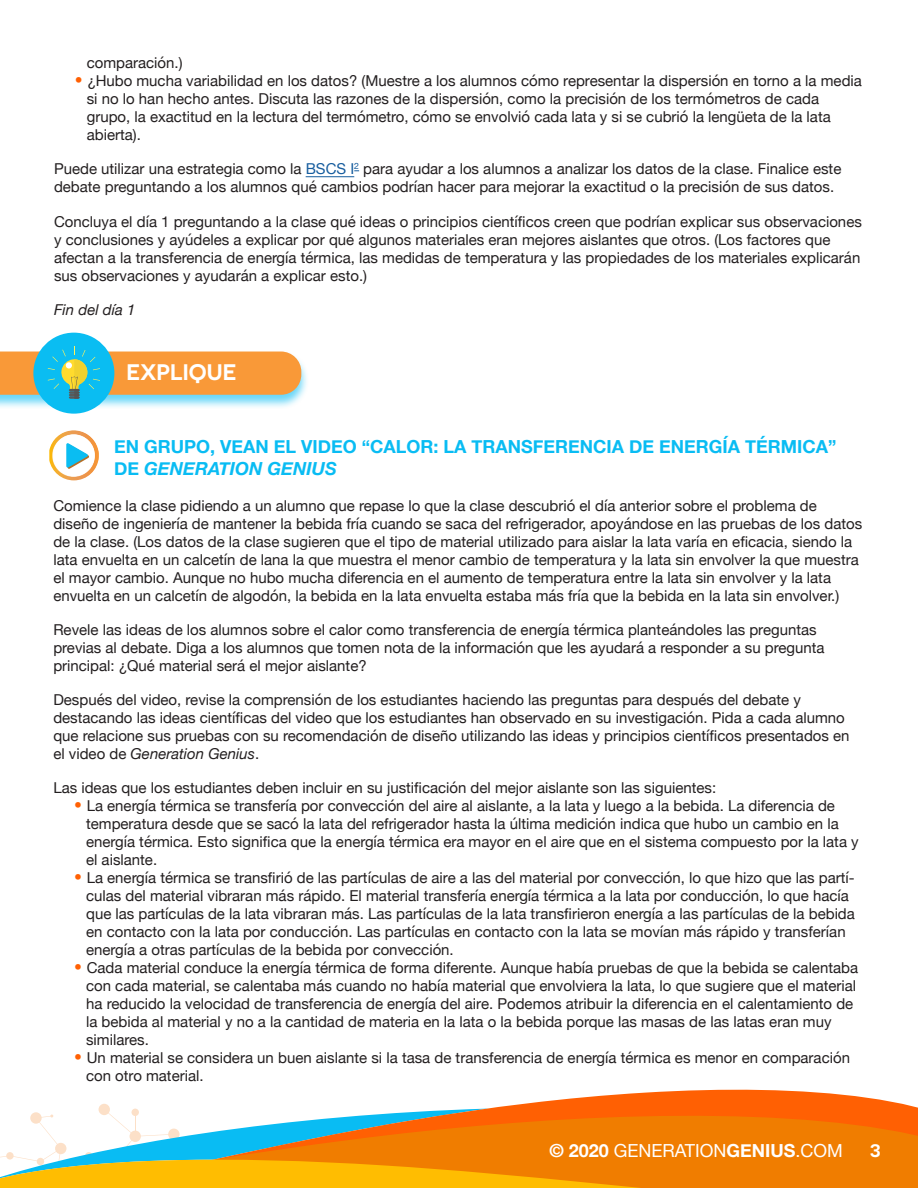
<style>
.page{position:relative;width:918px;height:1188px;background:#fff}
.page>*{position:absolute;margin:0;border:0;box-sizing:border-box;transform-origin:0 0}
.t1{font:600 22.5px "Novecentosanswide";color:#fff}
.t2{font:700 18px/21.6px "Helvetica Neue";color:#09bcf3}
.t3{font:18px "Helvetica Neue";color:#fff}
.t4{font:600 18px "Novecentosanswide";color:#fff}
.t5{font:15px/18px "Helvetica Neue";color:#231f20}
.t6{font:italic 15px "Helvetica Neue";color:#231f20}
.s1{font-size:25.5px;color:#ff6003}
.s2{color:#175d9e}
.s3{font-style:italic}
.s4{font-weight:700}
</style>
<div class="page">
<div style="left:99px;top:1104px;width:11px;height:11px;background:#fce0c8;border-radius:50%"></div>
<svg style="left:492px;top:1089px;width:426px;height:19px;fill:#ff6003"></svg>
<svg style="left:98px;top:1108px;width:820px;height:80px;fill:#f07d00"></svg>
<svg style="left:0;top:1109px;width:792px;height:79px"></svg>
<hr style="left:306px;top:176px;width:48px;height:1px;background:#175d9e">
<div style="left:0;top:350px;width:309px;height:59px;background:#09bcf3;opacity:.6"></div>
<div style="left:33px;top:333px;width:81px;height:81px;background:#0abdf2;border-radius:50%"></div>
<svg style="left:0;top:346px;width:301px;height:53px"></svg>
<img style="left:49px;top:430px;width:50px;height:50px">
<svg style="left:66px;top:443px;width:23px;height:26px"></svg>
<p class="t5" style="left:87px;top:55px;width:97px">comparación.)</p>
<p class="t5" style="left:87px;top:73px;width:777px;text-indent:-13px"><span class="s1">•</span> ¿Hubo mucha variabilidad en los datos? (Muestre a los alumnos cómo representar la dispersión en torno a la media si no lo han hecho antes. Discuta las razones de la dispersión, como la precisión de los termómetros de cada grupo, la exactitud en la lectura del termómetro, cómo se envolvió cada lata y si se cubrió la lengüeta de la lata abierta).</p>
<p class="t5" style="left:54px;top:161px;width:789px">Puede utilizar una estrategia como la <span class="s2">BSCS I</span><sup>2</sup> para ayudar a los alumnos a analizar los datos de la clase. Finalice este debate preguntando a los alumnos qué cambios podrían hacer para mejorar la exactitud o la precisión de sus datos.</p>
<p class="t5" style="left:54px;top:213px;width:809px">Concluya el día 1 preguntando a la clase qué ideas o principios científicos creen que podrían explicar sus observaciones y conclusiones y ayúdeles a explicar por qué algunos materiales eran mejores aislantes que otros. (Los factores que afectan a la transferencia de energía térmica, las medidas de temperatura y las propiedades de los materiales explicarán sus observaciones y ayudarán a explicar esto.)</p>
<p class="t6" style="left:54px;top:299px;width:83px">Fin del día 1</p>
<p class="t1" style="left:126px;top:358px;width:112px">EXPLIQUE</p>
<p class="t2" style="left:114px;top:437px;width:724px">EN GRUPO, VEAN EL VIDEO “CALOR: LA TRANSFERENCIA DE ENERGÍA TÉRMICA”<br>DE <span class="s3">GENERATION GENIUS</span></p>
<p class="t5" style="left:53px;top:497px;width:811px">Comience la clase pidiendo a un alumno que repase lo que la clase descubrió el día anterior sobre el problema de diseño de ingeniería de mantener la bebida fría cuando se saca del refrigerador, apoyándose en las pruebas de los datos de la clase. (Los datos de la clase sugieren que el tipo de material utilizado para aislar la lata varía en eficacia, siendo la lata envuelta en un calcetín de lana la que muestra el menor cambio de temperatura y la lata sin envolver la que muestra el mayor cambio. Aunque no hubo mucha diferencia en el aumento de temperatura entre la lata sin envolver y la lata envuelta en un calcetín de algodón, la bebida en la lata envuelta estaba más fría que la bebida en la lata sin envolver.)</p>
<p class="t5" style="left:53px;top:621px;width:773px">Revele las ideas de los alumnos sobre el calor como transferencia de energía térmica planteándoles las preguntas previas al debate. Diga a los alumnos que tomen nota de la información que les ayudará a responder a su pregunta principal: ¿Qué material será el mejor aislante?</p>
<p class="t5" style="left:53px;top:691px;width:798px">Después del video, revise la comprensión de los estudiantes haciendo las preguntas para después del debate y destacando las ideas científicas del video que los estudiantes han observado en su investigación. Pida a cada alumno que relacione sus pruebas con su recomendación de diseño utilizando las ideas y principios científicos presentados en el video de <span class="s3">Generation Genius</span>.</p>
<p class="t5" style="left:53px;top:780px;width:664px">Las ideas que los estudiantes deben incluir en su justificación del mejor aislante son las siguientes:</p>
<p class="t5" style="left:86px;top:798px;width:774px;text-indent:-13px"><span class="s1">•</span> La energía térmica se transfería por convección del aire al aislante, a la lata y luego a la bebida. La diferencia de temperatura desde que se sacó la lata del refrigerador hasta la última medición indica que hubo un cambio en la energía térmica. Esto significa que la energía térmica era mayor en el aire que en el sistema compuesto por la lata y el aislante.</p>
<p class="t5" style="left:86px;top:870px;width:770px;text-indent:-13px"><span class="s1">•</span> La energía térmica se transfirió de las partículas de aire a las del material por convección, lo que hizo que las partí&shy;culas del material vibraran más rápido. El material transfería energía térmica a la lata por conducción, lo que hacía que las partículas de la lata vibraran más. Las partículas de la lata transfirieron energía a las partículas de la bebida en contacto con la lata por conducción. Las partículas en contacto con la lata se movían más rápido y transferían energía a otras partículas de la bebida por convección.</p>
<p class="t5" style="left:86px;top:960px;width:774px;text-indent:-13px"><span class="s1">•</span> Cada material conduce la energía térmica de forma diferente. Aunque había pruebas de que la bebida se calentaba con cada material, se calentaba más cuando no había material que envolviera la lata, lo que sugiere que el material ha reducido la velocidad de transferencia de energía del aire. Podemos atribuir la diferencia en el calentamiento de la bebida al material y no a la cantidad de materia en la lata o la bebida porque las masas de las latas eran muy similares.</p>
<p class="t5" style="left:86px;top:1050px;width:765px;text-indent:-13px"><span class="s1">•</span> Un material se considera un buen aislante si la tasa de transferencia de energía térmica es menor en comparación con otro material.</p>
<p class="t3" style="left:550px;top:1138px;width:295px"><span class="s4">© 2020</span> GENERATION<span class="s4">GENIUS</span>.COM</p>
<p class="t4" style="left:870px;top:1140px;width:12px">3</p>
</div>
